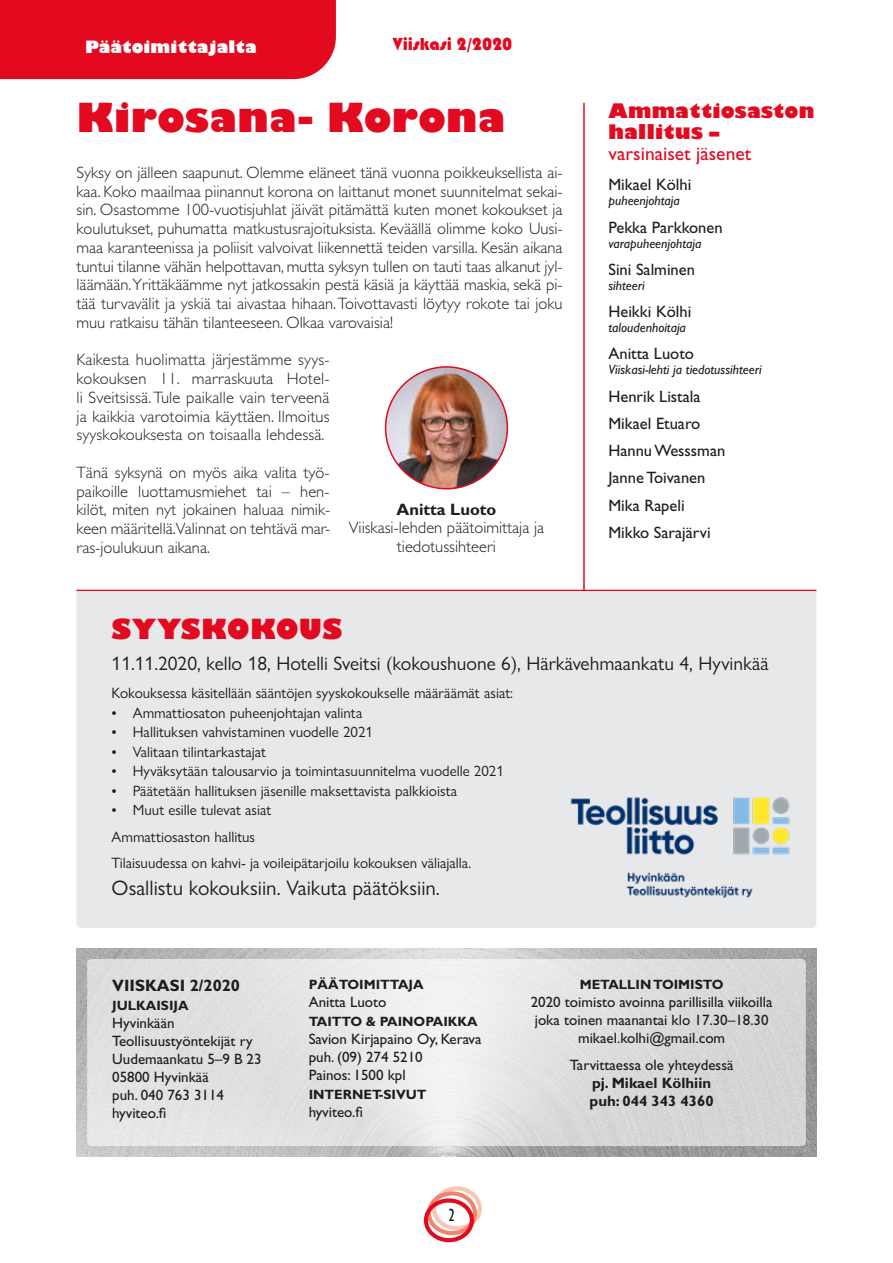
<style>
.page{position:relative;width:893px;height:1263px;background:#fff}
.page>*{position:absolute;margin:0;border:0;box-sizing:border-box;transform-origin:0 0}
.t1{font:800 39px "Gill Sans";letter-spacing:.005em;color:#e30a20}
.t2{font:800 27px "Gill Sans";letter-spacing:.005em;color:#e30a20}
.t3{font:21px "Gill Sans Nova";color:#1d1d1b}
.t4{font:19.5px "Gill Sans Nova";color:#1d1d1b}
.t5{font:800 19.5px/21px "Gill Sans";letter-spacing:.015em;color:#e30a20}
.t6{font:19.5px "Gill Sans";color:#e30a20}
.t7{font:18px "Bauhaus 93";color:#e30a20}
.t8{font:condensed 18px "Gill Sans";color:#1d1d1b}
.t9{font:300 16.5px/18.8px "Gill Sans";color:#1d1d1b;text-align:justify}
.t10{font:16.5px/27.3px "Gill Sans";color:#1d1d1b}
.t11{font:700 16.5px "Gill Sans";color:#1d1d1b}
.t12{font:800 16.5px "Gill Sans";letter-spacing:.01em;color:#fff}
.t13{font:15px/26.5px "Gill Sans Nova";color:#1d1d1b}
.t14{font:15px/18px "Gill Sans";color:#1d1d1b}
.t15{font:700 15px/18px "Gill Sans";color:#1d1d1b}
.t16{font:italic 13.5px "Gill Sans";color:#1d1d1b}
.t17{font:700 13.5px "Gill Sans";color:#1d1d1b}
.s1{font-family:"Times New Roman"}
</style>
<div class="page">
<div style="left:432px;top:1186px;width:50px;height:44px;border:4px solid #f9c5b4;border-radius:50%"></div>
<div style="left:427px;top:1191px;width:50px;height:44px;border:4px solid #f0836b;border-radius:50%"></div>
<div style="left:424px;top:1198px;width:50px;height:44px;border:4px solid #e30a20;border-radius:50%"></div>
<img style="left:77px;top:948px;width:739px;height:209px">
<div style="left:0;top:0;width:336px;height:79px;background:#e30a20"></div>
<hr style="left:77px;top:590px;width:739px;height:1px;background:#e30a20">
<hr style="left:583px;top:103px;width:2px;height:487px;background:#e30a20">
<img style="left:386px;top:367px;width:121px;height:122px;border-radius:61px">
<div style="left:385px;top:366px;width:123px;height:123px;border:2px solid #e30a20;border-radius:50%"></div>
<svg style="left:87px;top:959px;width:719px;height:187px;background:#e1e1e1"></svg>
<div style="left:77px;top:591px;width:739px;height:337px;background:#e6e8ea"></div>
<img style="left:552px;top:779px;width:256px;height:130px">
<p class="t12" style="left:85px;top:37px;width:173px">Päätoimittajalta</p>
<p class="t7" style="left:393px;top:34px;width:121px">Viiskasi 2/2020</p>
<h1 class="t1" style="left:77px;top:94px;width:430px">Kirosana- Korona</h1>
<p class="t9" style="left:77px;top:163px;width:488px">Syksy on jälleen saapunut. Olemme eläneet tänä vuonna poikkeuksellista ai&shy;kaa. Koko maailmaa piinannut korona on laittanut monet suunnitelmat sekai&shy;sin. Osastomme 100-vuotisjuhlat jäivät pitämättä kuten monet kokoukset ja koulutukset, puhumatta matkustusrajoituksista. Keväällä olimme koko Uusi&shy;maa karanteenissa ja poliisit valvoivat liikennettä teiden varsilla. Kesän aikana tuntui tilanne vähän helpottavan, mutta syksyn tullen on tauti taas alkanut jyl&shy;läämään. Yrittäkäämme nyt jatkossakin pestä käsiä ja käyttää maskia, sekä pi&shy;tää turvavälit ja yskiä tai aivastaa hihaan. Toivottavasti löytyy rokote tai joku muu ratkaisu tähän tilanteeseen. Olkaa varovaisia!</p>
<p class="t9" style="left:77px;top:351px;width:255px">Kaikesta huolimatta järjestämme syys&shy;kokouksen 11. marraskuuta Hotel&shy;li Sveitsissä. Tule paikalle vain terveenä ja kaikkia varotoimia käyttäen. Ilmoitus syyskokouksesta on toisaalla lehdessä.</p>
<p class="t9" style="left:77px;top:463px;width:255px">Tänä syksynä on myös aika valita työ&shy;paikoille luottamusmiehet tai – hen&shy;kilöt, miten nyt jokainen haluaa nimik&shy;keen määritellä.Valinnat on tehtävä mar&shy;ras-joulukuun aikana.</p>
<p class="t11" style="left:397px;top:499px;width:101px">Anitta Luoto</p>
<p class="t9" style="left:349px;top:519px;width:197px;text-align:center">Viiskasi-lehden päätoimittaja ja tiedotussihteeri</p>
<p class="t5" style="left:608px;top:101px;width:207px">Ammattiosaston hallitus –</p>
<p class="t6" style="left:608px;top:142px;width:144px">varsinaiset jäsenet</p>
<p class="t10" style="left:608px;top:171px;width:84px">Mikael Kölhi</p>
<p class="t16" style="left:608px;top:193px;width:73px">puheenjohtaja</p>
<p class="t10" style="left:608px;top:213px;width:116px">Pekka Parkkonen</p>
<p class="t16" style="left:608px;top:235px;width:95px">varapuheenjohtaja</p>
<p class="t10" style="left:608px;top:256px;width:88px">Sini Salminen</p>
<p class="t16" style="left:608px;top:278px;width:38px">sihteeri</p>
<p class="t10" style="left:608px;top:298px;width:84px">Heikki Kölhi</p>
<p class="t16" style="left:608px;top:320px;width:79px">taloudenhoitaja</p>
<p class="t10" style="left:608px;top:340px;width:87px">Anitta Luoto</p>
<p class="t16" style="left:608px;top:362px;width:155px">Viiskasi-lehti ja tiedotussihteeri</p>
<p class="t10" style="left:608px;top:382px;width:118px">Henrik Listala<br>Mikael Etuaro<br>Hannu Wesssman<br>Janne Toivanen<br>Mika Rapeli<br>Mikko Sarajärvi</p>
<h2 class="t2" style="left:112px;top:612px;width:232px">SYYSKOKOUS</h2>
<p class="t4" style="left:112px;top:652px;width:659px">11.11.2020, kello 18, Hotelli Sveitsi (kokoushuone 6), Härkävehmaankatu 4, Hyvinkää</p>
<p class="t13" style="left:112px;top:680px;width:403px">Kokouksessa käsitellään sääntöjen syyskokoukselle määräämät asiat:</p>
<p class="t13" style="left:112px;top:699px;width:252px"><span class="s1">•</span> Ammattiosaton puheenjohtajan valinta</p>
<p class="t13" style="left:112px;top:719px;width:263px"><span class="s1">•</span> Hallituksen vahvistaminen vuodelle 2021</p>
<p class="t13" style="left:112px;top:738px;width:156px"><span class="s1">•</span> Valitaan tilintarkastajat</p>
<p class="t13" style="left:112px;top:758px;width:394px"><span class="s1">•</span> Hyväksytään talousarvio ja toimintasuunnitelma vuodelle 2021</p>
<p class="t13" style="left:112px;top:777px;width:347px"><span class="s1">•</span> Päätetään hallituksen jäsenille maksettavista palkkioista</p>
<p class="t13" style="left:112px;top:797px;width:361px"><span class="s1">•</span> Muut esille tulevat asiat<br>Ammattiosaston hallitus<br>Tilaisuudessa on kahvi- ja voileipätarjoilu kokouksen väliajalla.</p>
<p class="t3" style="left:112px;top:875px;width:330px">Osallistu kokouksiin. Vaikuta päätöksiin.</p>
<p class="t11" style="left:112px;top:976px;width:129px">VIISKASI 2/2020</p>
<p class="t17" style="left:112px;top:998px;width:78px">JULKAISIJA</p>
<p class="t14" style="left:112px;top:1014px;width:151px">Hyvinkään<br>Teollisuustyöntekijät ry<br>Uudemaankatu 5–9 B 23<br>05800 Hyvinkää<br>puh. 040 763 3114 hyviteo.fi</p>
<p class="t17" style="left:309px;top:976px;width:116px">PÄÄTOIMITTAJA</p>
<p class="t14" style="left:309px;top:993px;width:79px">Anitta Luoto</p>
<p class="t17" style="left:309px;top:1013px;width:171px">TAITTO &amp; PAINOPAIKKA</p>
<p class="t14" style="left:309px;top:1030px;width:174px">Savion Kirjapaino Oy, Kerava puh. (09) 274 5210<br>Painos: 1500 kpl</p>
<p class="t17" style="left:309px;top:1087px;width:119px">INTERNET-SIVUT</p>
<p class="t14" style="left:309px;top:1103px;width:56px">hyviteo.fi</p>
<p class="t8" style="left:449px;top:1204px;width:8px">2</p>
<p class="t17" style="left:580px;top:976px;width:145px">METALLIN TOIMISTO</p>
<p class="t14" style="left:531px;top:993px;width:243px;text-align:center">2020 toimisto avoinna parillisilla viikoilla joka toinen maanantai klo 17.30–18.30 mikael.kolhi@gmail.com</p>
<p class="t14" style="left:570px;top:1055px;width:165px">Tarvittaessa ole yhteydessä</p>
<p class="t15" style="left:590px;top:1073px;width:126px">pj. Mikael Kölhiin puh: 044 343 4360</p>
</div>
